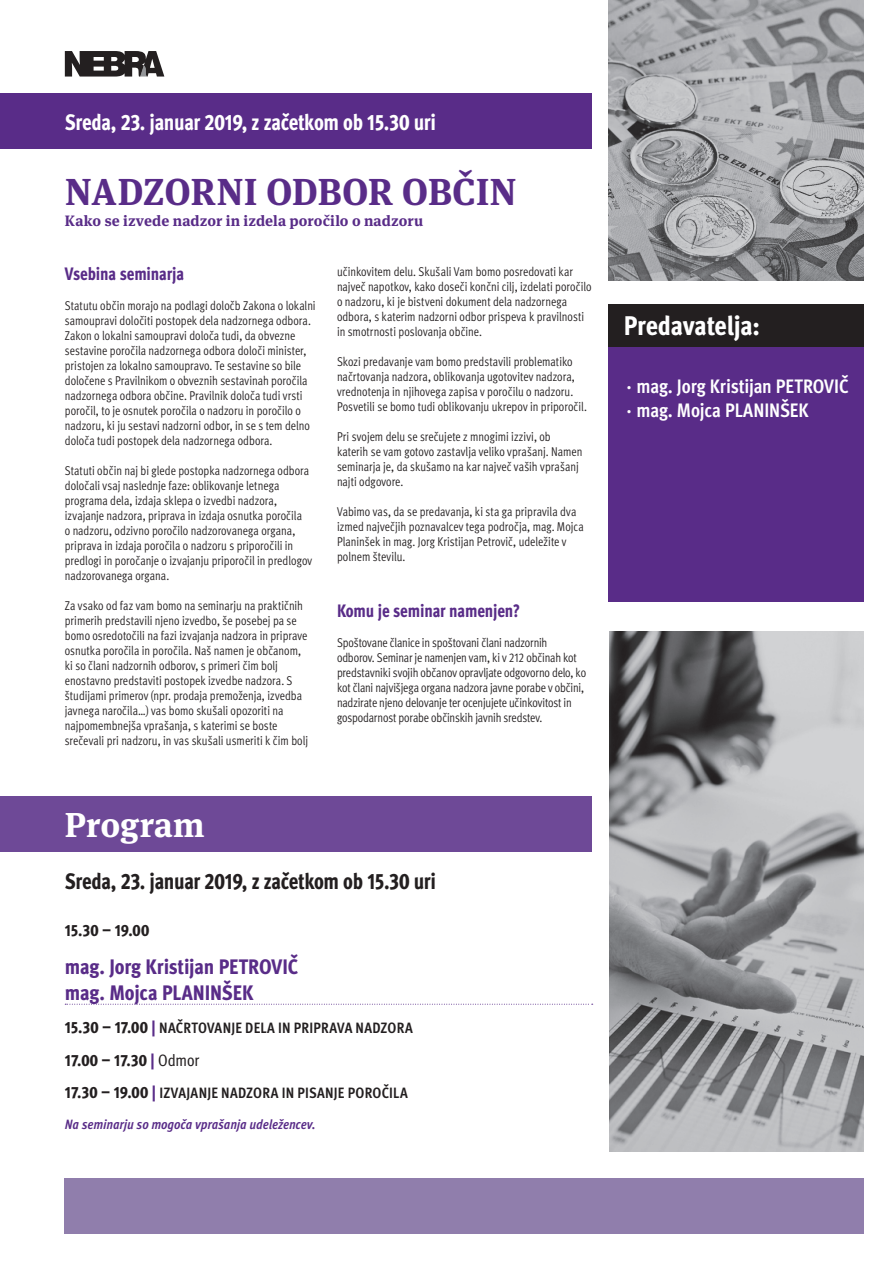
<style>
.page{position:relative;width:893px;height:1263px;background:#fff}
.page>*{position:absolute;margin:0;border:0;box-sizing:border-box;transform-origin:0 0}
.t1{font:700 37.5px "Meta Serif Pro";color:#592c88}
.t2{font:700 34.5px "Meta Serif Pro";letter-spacing:.005em;color:#fff}
.t3{font:800 condensed 27px "Meta Pro";letter-spacing:-.01em;color:#fff}
.t4{font:800 condensed 22.5px "Meta Pro";letter-spacing:-.02em;color:#231f20;scale:.94 1}
.t5{font:800 condensed 22.5px "Meta Pro";letter-spacing:-.02em;color:#fff;scale:.94 1}
.t6{font:800 condensed 21px/25.5px "Meta Pro";letter-spacing:-.005em;color:#592c88}
.t7{font:700 condensed 19.5px/23.4px "Meta Pro";letter-spacing:-.005em;color:#fff}
.t8{font:800 condensed 18px "Meta Pro";letter-spacing:-.01em;color:#592c88;scale:.94 1}
.t9{font:800 condensed 16.5px "Meta Pro";letter-spacing:-.01em;color:#231f20}
.t10{font:700 condensed 15px "Meta Pro";letter-spacing:.015em;color:#231f20}
.t11{font:700 15px "Meta Serif Pro";letter-spacing:.01em;color:#592c88}
.t12{font:italic 700 condensed 13.5px "Meta Pro";color:#592c88}
.t13{font:12.75px/15px "Meta Pro Cond Norm";color:#231f20;scale:.94 1}
.s1{font-weight:800;font-size:16.5px}
.s2{font-weight:800;font-size:16.5px;color:#592c88}
.s3{color:#592c88}
.s4{font-weight:400}
</style>
<div class="page">
<div style="left:608px;top:304px;width:255px;height:298px;background:#592c88"></div>
<div style="left:608px;top:304px;width:255px;height:43px;background:#231f20"></div>
<svg style="left:65px;top:1004px;width:528px;height:1px"></svg>
<img style="left:608px;top:0;width:255px;height:281px">
<img style="left:609px;top:631px;width:254px;height:520px">
<div style="left:0;top:796px;width:591px;height:55px;background:#6e4997"></div>
<div style="left:64px;top:1178px;width:799px;height:55px;background:#907eac"></div>
<div style="left:0;top:94px;width:591px;height:55px;background:#592c88"></div>
<svg style="left:65px;top:51px;width:99px;height:26px;background:#545152"></svg>
<h3 class="t5" style="left:65px;top:105px;width:396px">Sreda, 23. januar 2019, z začetkom ob 15.30 uri</h3>
<h1 class="t1" style="left:65px;top:162px;width:453px">NADZORNI ODBOR OBČIN</h1>
<p class="t11" style="left:65px;top:209px;width:360px">Kako se izvede nadzor in izdela poročilo o nadzoru</p>
<h3 class="t8" style="left:65px;top:260px;width:128px">Vsebina seminarja</h3>
<p class="t13" style="left:65px;top:297px;width:268px">Statutu občin morajo na podlagi določb Zakona o lokalni samoupravi določiti postopek dela nadzornega odbora.<br>Zakon o lokalni samoupravi določa tudi, da obvezne sestavine poročila nadzornega odbora določi minister, pristojen za lokalno samoupravo Te. sestavine so bile določene s Pravilnikom o obveznih sestavinah poročila nadzornega odbora občine. Pravilnik določa tudi vrsti poročil to, je osnutek poročila o nadzoru in poročilo o nadzoru, ki ju sestavi nadzorni odbor in, se s tem delno določa tudi postopek dela nadzornega odbora.</p>
<p class="t13" style="left:65px;top:462px;width:265px">Statuti občin naj bi glede postopka nadzornega odbora določali vsaj naslednje faze: oblikovanje letnega programa dela, izdaja sklepa o izvedbi nadzora, izvajanje nadzora, priprava in izdaja osnutka poročila<br>o nadzoru, odzivno poročilo nadzorovanega organa, priprava in izdaja poročila o nadzoru s priporočili in predlogi in poročanje o izvajanju priporočil in predlogov nadzorovanega organa.</p>
<p class="t13" style="left:65px;top:597px;width:260px">Za vsako od faz vam bomo na seminarju na praktičnih primerih predstavili njeno izvedbo še, posebej pa se bomo osredotočili na fazi izvajanja nadzora in priprave osnutka poročila in poročila. Naš namen je občanom, ki so člani nadzornih odborov s, primeri čim bolj enostavno predstaviti postopek izvedbe nadzora S. študijami primerov (npr. prodaja premoženja, izvedba javnega naročila…) vas bomo skušali opozoriti na najpomembnejša vprašanja s, katerimi se boste srečevali pri nadzoru in, vas skušali usmeriti k čim bolj</p>
<p class="t13" style="left:337px;top:263px;width:272px">učinkovitem delu. Skušali Vam bomo posredovati kar največ napotkov, kako doseči končni cilj, izdelati poročilo o nadzoru, ki je bistveni dokument dela nadzornega odbora s, katerim nadzorni odbor prispeva k pravilnosti in smotrnosti poslovanja občine.</p>
<p class="t13" style="left:337px;top:353px;width:267px">Skozi predavanje vam bomo predstavili problematiko načrtovanja nadzora, oblikovanja ugotovitev nadzora, vrednotenja in njihovega zapisa v poročilu o nadzoru.<br>Posvetili se bomo tudi oblikovanju ukrepov in priporočil.</p>
<p class="t13" style="left:337px;top:428px;width:263px">Pri svojem delu se srečujete z mnogimi izzivi, ob katerih se vam gotovo zastavlja veliko vprašanj. Namen seminarja je, da skušamo na kar največ vaših vprašanj najti odgovore.</p>
<p class="t13" style="left:337px;top:503px;width:264px">Vabimo vas, da se predavanja, ki sta ga pripravila dva izmed največjih poznavalcev tega področja, mag. Mojca Planinšek in mag. Jorg Kristijan Petrovič, udeležite v polnem številu.</p>
<h3 class="t8" style="left:337px;top:597px;width:196px">Komu je seminar namenjen?</h3>
<p class="t13" style="left:337px;top:635px;width:267px">Spoštovane članice in spoštovani člani nadzornih odborov. Seminar je namenjen vam ki, v 212 občinah kot predstavniki svojih občanov opravljate odgovorno delo ko, kot člani najvišjega organa nadzora javne porabe v občini, nadzirate njeno delovanje ter ocenjujete učinkovitost in gospodarnost porabe občinskih javnih sredstev.</p>
<h2 class="t2" style="left:65px;top:797px;width:141px">Program</h2>
<h3 class="t4" style="left:65px;top:863px;width:396px">Sreda, 23. januar 2019, z začetkom ob 15.30 uri</h3>
<p class="t9" style="left:65px;top:917px;width:86px">15.30 – 19.00</p>
<h3 class="t6" style="left:65px;top:953px;width:235px">mag. Jorg Kristijan PETROVIČ mag. Mojca PLANINŠEK</h3>
<p class="t10" style="left:65px;top:1016px;width:349px"><span class="s1">15.30 – 17.00</span> <span class="s2">|</span> NAČRTOVANJE DELA IN PRIPRAVA NADZORA</p>
<p class="t9" style="left:65px;top:1048px;width:136px">17.00 – 17.30 <span class="s3">|</span> <span class="s4">Odmor</span></p>
<p class="t10" style="left:65px;top:1081px;width:344px"><span class="s1">17.30 – 19.00</span> <span class="s2">|</span> IZVAJANJE NADZORA IN PISANJE POROČILA</p>
<p class="t12" style="left:65px;top:1114px;width:252px">Na seminarju so mogoča vprašanja udeležencev.</p>
<h3 class="t3" style="left:624px;top:305px;width:138px">Predavatelja:</h3>
<h3 class="t7" style="left:624px;top:374px;width:227px">∙mag. Jorg Kristijan PETROVIČ ∙mag. Mojca PLANINŠEK</h3>
</div>
